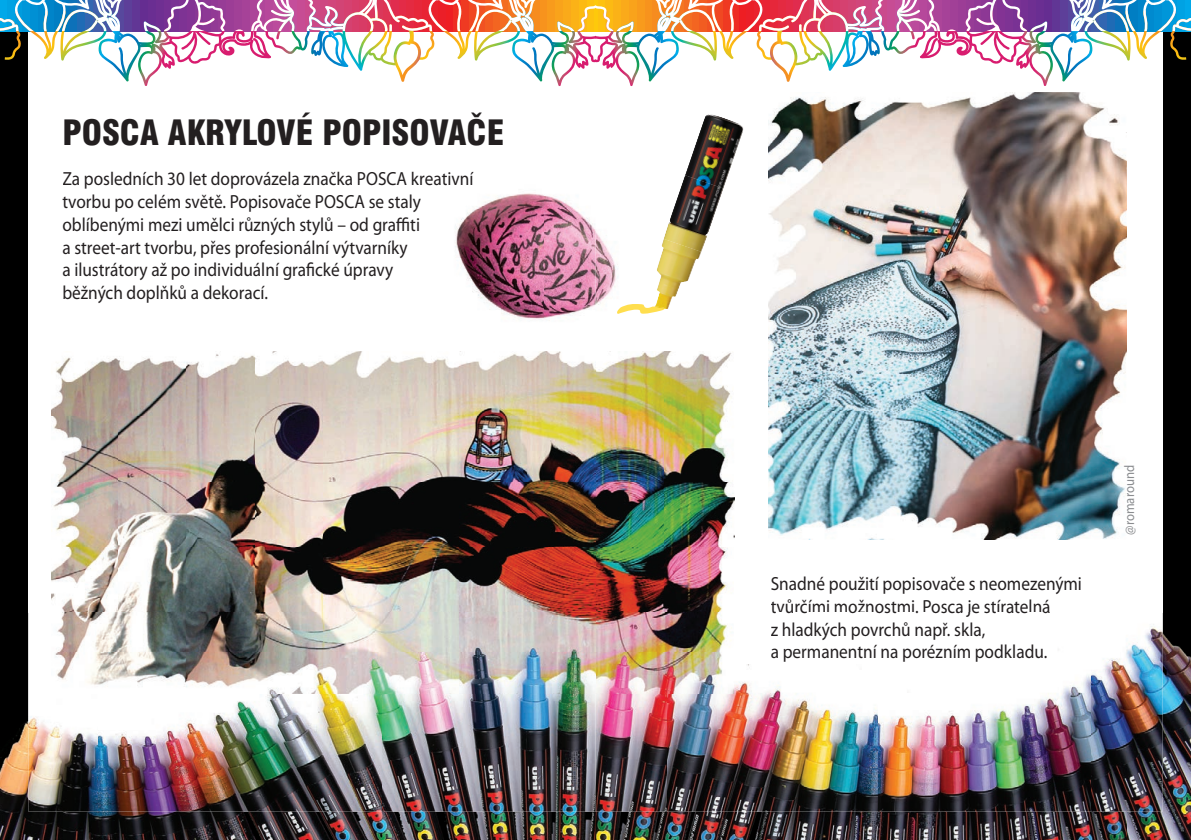
<style>
.page{position:relative;width:1191px;height:840px;background:#fff}
.page>*{position:absolute;margin:0;border:0;box-sizing:border-box;transform-origin:0 0}
.t1{font:900 condensed 34px "Swiss 721 AT";color:#231f20}
.t2{font:19px/22.8px "Myriad Pro";color:#231f20;scale:.91 1}
.t3{font:14px "Myriad Pro";color:#8a8c8f;scale:.91 1}
</style>
<div class="page">
<div style="left:0;top:0;width:1191px;height:839px;background:#000"></div>
<div style="left:28px;top:28px;width:1134px;height:783px;background:#fff"></div>
<img style="left:769px;top:92px;width:357px;height:447px">
<img style="left:51px;top:351px;width:683px;height:327px">
<img style="left:455px;top:193px;width:163px;height:128px">
<img style="left:656px;top:245px;width:45px;height:64px">
<img style="left:662px;top:179px;width:62px;height:73px">
<img style="left:684px;top:114px;width:60px;height:74px">
<svg style="left:616px;top:303px;width:49px;height:11px"></svg>
<img style="left:1126px;top:612px;width:65px;height:227px">
<img style="left:64px;top:811px;width:1062px;height:28px">
<img style="left:0;top:721px;width:64px;height:118px">
<img style="left:666px;top:612px;width:496px;height:199px">
<img style="left:99px;top:678px;width:567px;height:133px">
<img style="left:28px;top:612px;width:71px;height:199px">
<img style="left:771px;top:612px;width:279px;height:4px">
<img style="left:771px;top:621px;width:214px;height:18px">
<img style="left:771px;top:644px;width:275px;height:17px">
<img style="left:0;top:0;width:1191px;height:82px">
<h1 class="t1" style="left:62px;top:116px;width:443px">POSCA AKRYLOVÉ POPISOVAČE</h1>
<p class="t2" style="left:62px;top:169px;width:453px">Za posledních 30 let doprovázela značka POSCA kreativní tvorbu po celém světě. Popisovače POSCA se staly oblíbenými mezi umělci různých stylů – od graffiti<br>a street-art tvorbu, přes profesionální výtvarníky<br>a ilustrátory až po individuální grafické úpravy<br>běžných doplňků a dekorací.</p>
<p class="t2" style="left:776px;top:573px;width:337px;text-indent:-6px">Snadné použití popisovače s neomezenými v r ími m žn mi P</p>
<p class="t2" style="left:770px;top:596px;width:42px">tůč</p>
<p class="t2" style="left:996px;top:596px;width:52px">ír ln</p>
<p class="t2" style="left:770px;top:596px;width:309px;text-indent:78px">o ost . osca je st ate á z hladkých povrchů např. skla,<br>a permanentní na porézním podkladu.</p>
<p class="t3" style="left:1124px;top:534px;width:78px;rotate:-90deg">@romaround</p>
</div>
